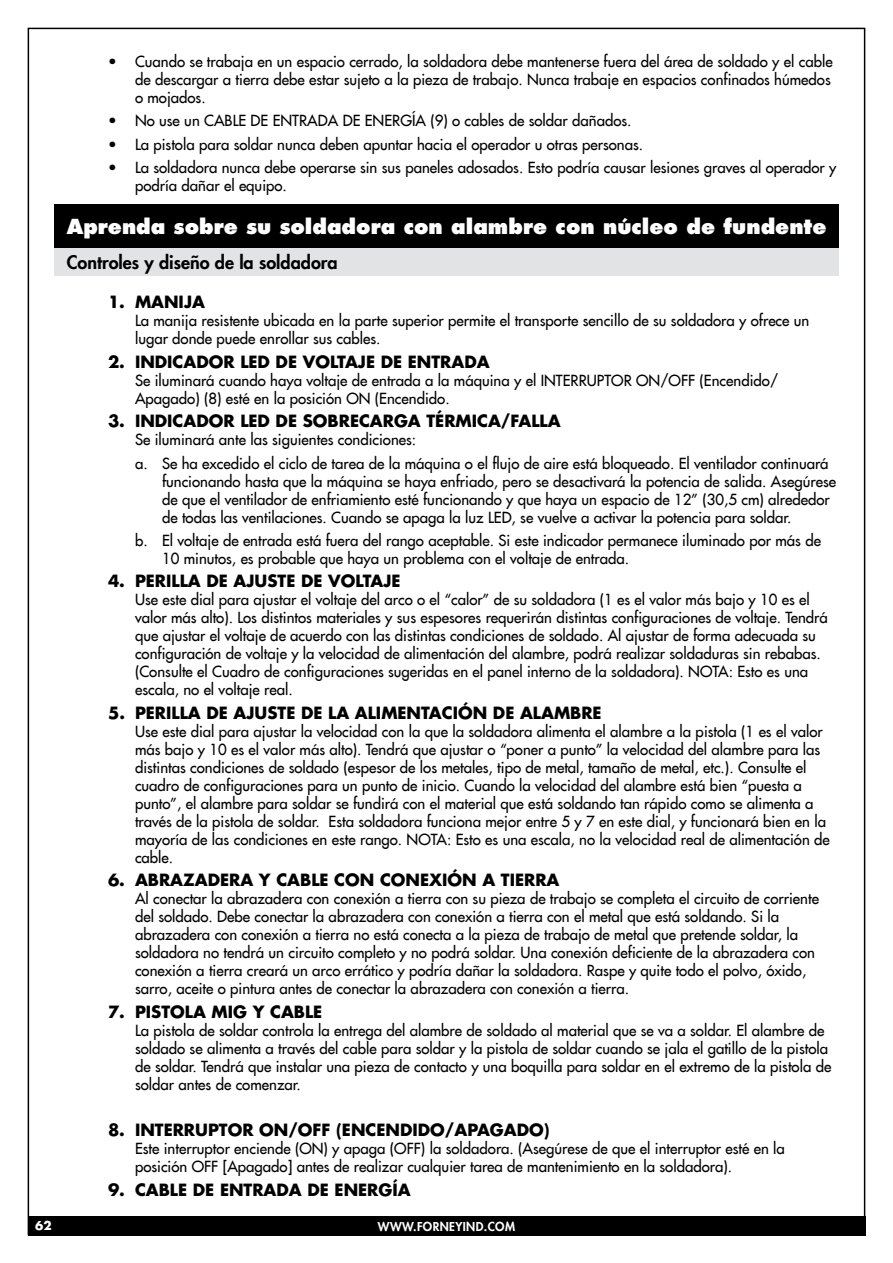
<style>
.page{position:relative;width:893px;height:1263px;background:#fff}
.page>*{position:absolute;margin:0;border:0;box-sizing:border-box;transform-origin:0 0}
.t1{font:800 20.25px "Futura LT";color:#fff}
.t2{font:800 18px "Futura LT";color:#000}
.t3{font:700 16.5px "Futura LT";color:#000}
.t4{font:15px/18px "Futura LT";color:#000}
.t5{font:800 12px "Futura LT";letter-spacing:.03em;color:#fff}
.t6{font:700 12px "Futura LT";color:#fff}
</style>
<div class="page">
<div style="left:28px;top:1216px;width:837px;height:19px;background:#000"></div>
<div style="left:54px;top:246px;width:785px;height:30px;background:#e2e3e4"></div>
<div style="left:54px;top:204px;width:785px;height:44px;background:#000"></div>
<p class="t4" style="left:135px;top:52px;width:699px;text-indent:-27px">• Cuando se trabaja en un espacio cerrado, la soldadora debe mantenerse fuera del área de soldado y el cable de descargar a tierra debe estar sujeto a la pieza de trabajo. Nunca trabaje en espacios confinados húmedos o mojados.</p>
<p class="t4" style="left:108px;top:112px;width:525px">• No use un CABLE DE ENTRADA DE ENERGÍA (9) o cables de soldar dañados.</p>
<p class="t4" style="left:108px;top:135px;width:537px">• La pistola para soldar nunca deben apuntar hacia el operador u otras personas.</p>
<p class="t4" style="left:135px;top:159px;width:703px;text-indent:-27px">• La soldadora nunca debe operarse sin sus paneles adosados. Esto podría causar lesiones graves al operador y podría dañar el equipo.</p>
<h1 class="t1" style="left:67px;top:214px;width:761px">Aprenda sobre su soldadora con alambre con núcleo de fundente</h1>
<p class="t2" style="left:67px;top:250px;width:272px">Controles y diseño de la soldadora</p>
<p class="t3" style="left:108px;top:291px;width:98px">1. MANIJA</p>
<p class="t4" style="left:135px;top:312px;width:676px">La manija resistente ubicada en la parte superior permite el transporte sencillo de su soldadora y ofrece un lugar donde puede enrollar sus cables.</p>
<p class="t3" style="left:108px;top:351px;width:383px">2. INDICADOR LED DE VOLTAJE DE ENTRADA</p>
<p class="t4" style="left:135px;top:371px;width:645px">Se iluminará cuando haya voltaje de entrada a la máquina y el INTERRUPTOR ON/OFF (Encendido/<br>Apagado) (8) esté en la posición ON (Encendido.</p>
<p class="t3" style="left:108px;top:410px;width:454px">3. INDICADOR LED DE SOBRECARGA TÉRMICA/FALLA</p>
<p class="t4" style="left:135px;top:428px;width:695px;line-height:23.4px">Se iluminará ante las siguientes condiciones:<br>a. Se ha excedido el ciclo de tarea de la máquina o el flujo de aire está bloqueado. El ventilador continuará</p>
<p class="t4" style="left:162px;top:472px;width:676px">funcionando hasta que la máquina se haya enfriado, pero se desactivará la potencia de salida. Asegúrese de que el ventilador de enfriamiento esté funcionando y que haya un espacio de 12” (30,5 cm) alrededor de todas las ventilaciones. Cuando se apaga la luz LED, se vuelve a activar la potencia para soldar.</p>
<p class="t4" style="left:162px;top:531px;width:660px;text-indent:-27px">b. El voltaje de entrada está fuera del rango aceptable. Si este indicador permanece iluminado por más de<br>10 minutos, es probable que haya un problema con el voltaje de entrada.</p>
<p class="t3" style="left:108px;top:570px;width:294px">4. PERILLA DE AJUSTE DE VOLTAJE</p>
<p class="t4" style="left:135px;top:591px;width:694px">Use este dial para ajustar el voltaje del arco o el “calor” de su soldadora (1 es el valor más bajo y 10 es el valor más alto). Los distintos materiales y sus espesores requerirán distintas configuraciones de voltaje. Tendrá que ajustar el voltaje de acuerdo con las distintas condiciones de soldado. Al ajustar de forma adecuada su configuración de voltaje y la velocidad de alimentación del alambre, podrá realizar soldaduras sin rebabas. (Consulte el Cuadro de configuraciones sugeridas en el panel interno de la soldadora). NOTA: Esto es una escala, no el voltaje real.</p>
<p class="t3" style="left:108px;top:702px;width:495px">5. PERILLA DE AJUSTE DE LA ALIMENTACIÓN DE ALAMBRE</p>
<p class="t4" style="left:135px;top:722px;width:696px">Use este dial para ajustar la velocidad con la que la soldadora alimenta el alambre a la pistola (1 es el valor más bajo y 10 es el valor más alto). Tendrá que ajustar o “poner a punto” la velocidad del alambre para las distintas condiciones de soldado (espesor de los metales, tipo de metal, tamaño de metal, etc.). Consulte el cuadro de configuraciones para un punto de inicio. Cuando la velocidad del alambre está bien “puesta a punto”, el alambre para soldar se fundirá con el material que está soldando tan rápido como se alimenta a través de la pistola de soldar. Esta soldadora funciona mejor entre 5 y 7 en este dial, y funcionará bien en la mayoría de las condiciones en este rango. NOTA: Esto es una escala, no la velocidad real de alimentación de cable.</p>
<p class="t3" style="left:108px;top:869px;width:453px">6. ABRAZADERA Y CABLE CON CONEXIÓN A TIERRA</p>
<p class="t4" style="left:135px;top:889px;width:685px">Al conectar la abrazadera con conexión a tierra con su pieza de trabajo se completa el circuito de corriente del soldado. Debe conectar la abrazadera con conexión a tierra con el metal que está soldando. Si la abrazadera con conexión a tierra no está conecta a la pieza de trabajo de metal que pretende soldar, la soldadora no tendrá un circuito completo y no podrá soldar. Una conexión deficiente de la abrazadera con conexión a tierra creará un arco errático y podría dañar la soldadora. Raspe y quite todo el polvo, óxido, sarro, aceite o pintura antes de conectar la abrazadera con conexión a tierra.</p>
<p class="t3" style="left:108px;top:1000px;width:216px">7. PISTOLA MIG Y CABLE</p>
<p class="t4" style="left:135px;top:1021px;width:698px">La pistola de soldar controla la entrega del alambre de soldado al material que se va a soldar. El alambre de soldado se alimenta a través del cable para soldar y la pistola de soldar cuando se jala el gatillo de la pistola de soldar. Tendrá que instalar una pieza de contacto y una boquilla para soldar en el extremo de la pistola de soldar antes de comenzar.</p>
<p class="t3" style="left:108px;top:1119px;width:443px">8. INTERRUPTOR ON/OFF (ENCENDIDO/APAGADO)</p>
<p class="t4" style="left:135px;top:1140px;width:651px">Este interruptor enciende (ON) y apaga (OFF) la soldadora. (Asegúrese de que el interruptor esté en la posición OFF [Apagado] antes de realizar cualquier tarea de mantenimiento en la soldadora).</p>
<p class="t3" style="left:108px;top:1179px;width:304px">9. CABLE DE ENTRADA DE ENERGÍA</p>
<p class="t6" style="left:35px;top:1218px;width:18px">62</p>
<p class="t5" style="left:378px;top:1218px;width:139px">WWW.FORNEYIND.COM</p>
</div>
